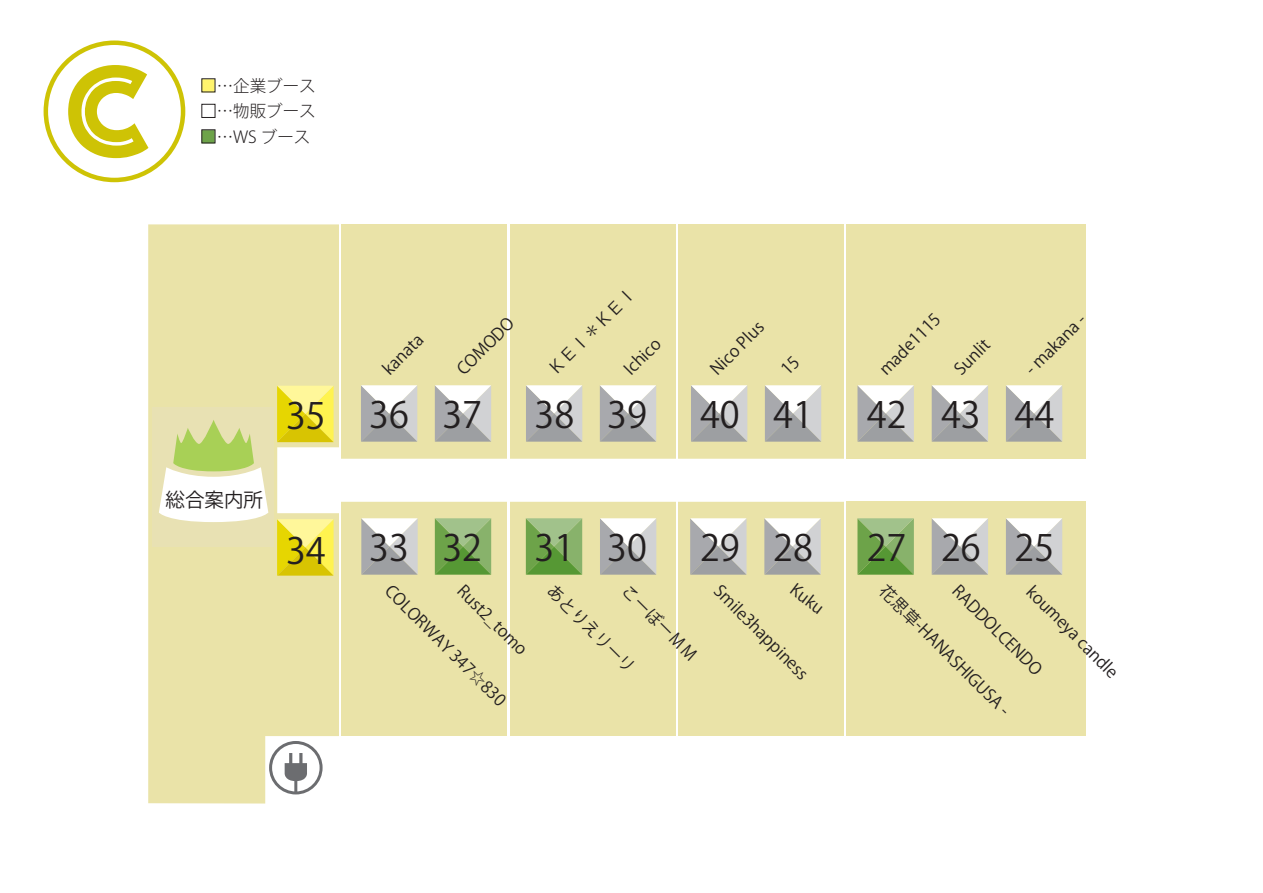
<style>
.page{position:relative;width:1263px;height:893px;background:#fff}
.page>*{position:absolute;margin:0;border:0;box-sizing:border-box;transform-origin:0 0}
.t1{font:36px "Koz Go Pro";color:#231f20}
.t2{font:19.5px "Koz Go Pro";color:#231f20}
.t3{font:16.5px "Koz Go Pro";color:#231f20}
.t4{font:300 16.5px "Koz Go Pro";color:#231f20}
.s1{color:#fff46d}
.s2{color:#fff}
.s3{color:#6da349}
</style>
<div class="page">
<div style="left:201px;top:104px;width:14px;height:14px;border:1px solid #231f20"></div>
<div style="left:44px;top:41px;width:141px;height:141px;border:4px solid #cec305;border-radius:50%"></div>
<div style="left:148px;top:224px;width:191px;height:579px;background:#eae3a8"></div>
<div style="left:342px;top:224px;width:165px;height:512px;background:#eae3a8"></div>
<div style="left:510px;top:224px;width:165px;height:512px;background:#eae3a8"></div>
<div style="left:678px;top:224px;width:165px;height:512px;background:#eae3a8"></div>
<svg style="left:277px;top:447px;width:809px;height:66px;fill:#fff"></svg>
<div style="left:846px;top:224px;width:240px;height:235px;background:#eae3a8"></div>
<div style="left:846px;top:502px;width:240px;height:234px;background:#eae3a8"></div>
<svg style="left:277px;top:386px;width:57px;height:56px;background:#eee03c"></svg>
<svg style="left:277px;top:519px;width:57px;height:57px;background:#eee03d"></svg>
<svg style="left:271px;top:742px;width:50px;height:51px"></svg>
<div style="left:269px;top:741px;width:54px;height:53px;border:3px solid #6c6d70;border-radius:50%"></div>
<svg style="left:285px;top:753px;width:22px;height:28px"></svg>
<hr style="left:294px;top:779px;width:3px;height:14px;background:#6c6d70">
<svg style="left:361px;top:385px;width:56px;height:57px;background:#c5c6c7"></svg>
<svg style="left:435px;top:385px;width:56px;height:57px;background:#c5c6c7"></svg>
<svg style="left:526px;top:385px;width:56px;height:57px;background:#c5c6c7"></svg>
<svg style="left:600px;top:385px;width:56px;height:57px;background:#c5c6c7"></svg>
<svg style="left:691px;top:385px;width:56px;height:57px;background:#c5c6c7"></svg>
<svg style="left:765px;top:385px;width:56px;height:57px;background:#c5c6c7"></svg>
<svg style="left:857px;top:385px;width:57px;height:57px;background:#c6c7c7"></svg>
<svg style="left:932px;top:385px;width:56px;height:57px;background:#c6c6c8"></svg>
<svg style="left:1006px;top:385px;width:56px;height:57px;background:#c5c6c7"></svg>
<svg style="left:932px;top:518px;width:56px;height:57px;background:#c6c6c8"></svg>
<svg style="left:1006px;top:518px;width:56px;height:57px;background:#c5c6c7"></svg>
<svg style="left:600px;top:518px;width:56px;height:57px;background:#c5c6c7"></svg>
<svg style="left:690px;top:518px;width:56px;height:57px;background:#c5c6c7"></svg>
<svg style="left:764px;top:518px;width:57px;height:57px;background:#c6c7c7"></svg>
<svg style="left:361px;top:518px;width:57px;height:57px;background:#c6c7c7"></svg>
<svg style="left:435px;top:518px;width:56px;height:57px;background:#7cac5e"></svg>
<svg style="left:526px;top:518px;width:56px;height:57px;background:#7dac5e"></svg>
<svg style="left:857px;top:518px;width:57px;height:57px;background:#7ead5e"></svg>
<div style="left:152px;top:407px;width:121px;height:140px;background:#e8e1b3"></div>
<svg style="left:159px;top:420px;width:110px;height:102px"></svg>
<p class="t4" style="left:200px;top:75px;width:117px"><span class="s1">■</span>…企業ブース</p>
<p class="t4" style="left:200px;top:100px;width:117px"><span class="s2">■</span>…物販ブース</p>
<p class="t4" style="left:200px;top:126px;width:112px"><span class="s3">■</span>…WS ブース</p>
<h1 class="t1" style="left:286px;top:392px;width:41px">35</h1>
<p class="t2" style="left:166px;top:487px;width:99px">総合案内所</p>
<p class="t2" style="left:160px;top:487px;width:109px">Seeders本部</p>
<h1 class="t1" style="left:286px;top:527px;width:41px">34</h1>
<p class="t3" style="left:378px;top:364px;width:51px;rotate:-45deg">kanata</p>
<p class="t3" style="left:452px;top:364px;width:74px;rotate:-45deg">COMODO</p>
<p class="t3" style="left:544px;top:364px;width:117px;rotate:-45deg">ＫＥＩ＊ＫＥＩ</p>
<p class="t3" style="left:619px;top:364px;width:45px;rotate:-45deg">Ichico</p>
<p class="t3" style="left:706px;top:364px;width:69px;rotate:-45deg">Nico Plus</p>
<p class="t3" style="left:874px;top:364px;width:80px;rotate:-45deg">made1115</p>
<p class="t3" style="left:949px;top:364px;width:44px;rotate:-45deg">Sunlit</p>
<p class="t3" style="left:1021px;top:364px;width:79px;rotate:-45deg">- makana -</p>
<h1 class="t1" style="left:369px;top:391px;width:114px">36 37</h1>
<h1 class="t1" style="left:534px;top:391px;width:114px">38 39</h1>
<h1 class="t1" style="left:700px;top:391px;width:114px">40 41</h1>
<h1 class="t1" style="left:867px;top:391px;width:189px">42 43 44</h1>
<h1 class="t1" style="left:369px;top:525px;width:114px">33 32</h1>
<h1 class="t1" style="left:535px;top:525px;width:114px">31 30</h1>
<h1 class="t1" style="left:700px;top:525px;width:114px">29 28</h1>
<h1 class="t1" style="left:941px;top:525px;width:115px">26 25</h1>
<p class="t3" style="left:1037px;top:581px;width:123px;rotate:45deg">koumeya candle</p>
<h1 class="t1" style="left:867px;top:525px;width:41px">27</h1>
<p class="t3" style="left:799px;top:579px;width:39px;rotate:37deg">Kuku</p>
<p class="t3" style="left:890px;top:580px;width:178px;rotate:45deg">花思草-HANASHIGUSA -</p>
<p class="t3" style="left:468px;top:580px;width:92px;rotate:45deg">Rust2_tomo</p>
<p class="t3" style="left:558px;top:580px;width:117px;rotate:45deg">あとりえリーリ</p>
<p class="t3" style="left:395px;top:580px;width:164px;rotate:45deg">COLORWAY 347☆830</p>
<p class="t3" style="left:632px;top:580px;width:101px;rotate:45deg">こーぼーＭＭ</p>
<p class="t3" style="left:724px;top:580px;width:127px;rotate:45deg">Smile3happiness</p>
<p class="t3" style="left:963px;top:580px;width:120px;rotate:45deg">RADDOLCENDO</p>
</div>
